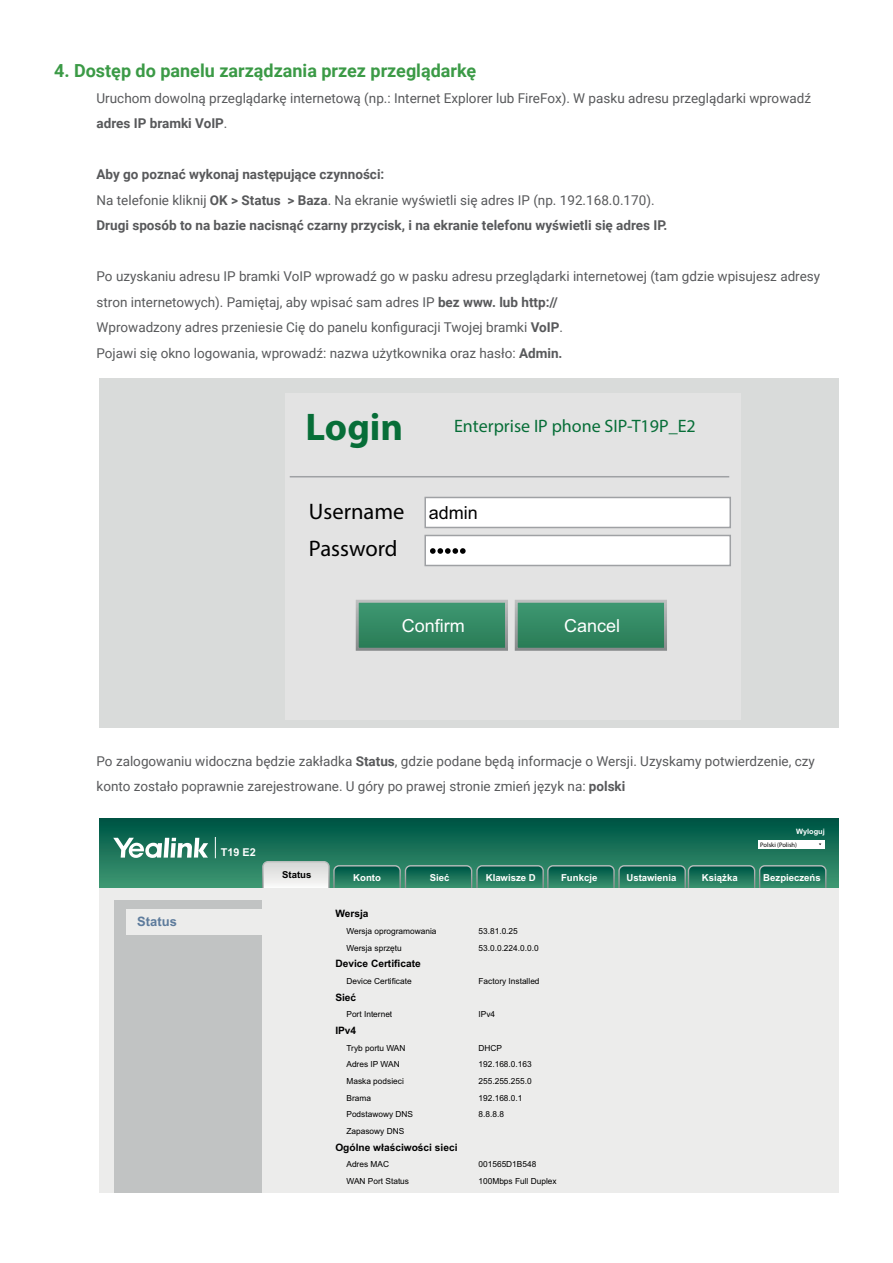
<style>
.page{position:relative;width:893px;height:1263px;background:#fff}
.page>*{position:absolute;margin:0;border:0;box-sizing:border-box;transform-origin:0 0}
.t1{font:700 38.7px "Myriad Pro";color:#076e38}
.t2{font:22.5px/37.5px "Myriad Pro";color:#000}
.H2{font:700 18px "Roboto";color:#3b9a46}
.t3{font:18px "Myriad Pro";color:#076e38}
.t4{font:18px "Arial";color:#fff}
.t5{font:18px "Arial";color:#000}
.t6{font:13.5px/25.5px "Roboto";color:#58595b}
.t7{font:700 13.5px "Roboto";color:#58595b}
.t8{font:700 12.9px "Arial";color:#5d7b9c}
.t9{font:700 10.8px "Arial";color:#fff}
.t10{font:700 10.2px "Arial";color:#000}
.t11{font:700 9.6px "Arial";color:#fff}
.t12{font:700 9.6px "Arial";color:#000}
.t13{font:8.4px "Arial";color:#000}
.t14{font:700 7.35px "Arial";color:#fff}
.t15{font:6.45px "Myriad Pro";color:#000}
.s1{font-weight:700}
</style>
<div class="page">
<div style="left:99px;top:378px;width:740px;height:349px;background:#d9dbda"></div>
<div style="left:285px;top:393px;width:455px;height:326px;background:#e3e3e3"></div>
<div style="left:357px;top:601px;width:149px;height:48px;background:linear-gradient(to right,#358a64,#358a64)"></div>
<hr style="left:290px;top:476px;width:439px;height:1px;background:#9fa1a4">
<div style="left:424px;top:497px;width:307px;height:31px;background:#fff;border:2px solid #9fa1a4"></div>
<div style="left:424px;top:535px;width:307px;height:31px;background:#fff;border:2px solid #9fa1a4"></div>
<div style="left:516px;top:601px;width:149px;height:48px;background:linear-gradient(to right,#358a64,#358a64)"></div>
<svg style="left:430px;top:548px;width:36px;height:6px"></svg>
<div style="left:99px;top:819px;width:740px;height:69px;background:linear-gradient(to bottom,#005444,#419973)"></div>
<svg style="left:261px;top:860px;width:566px;height:28px;background:#3f8871"></svg>
<svg style="left:113px;top:838px;width:95px;height:20px"></svg>
<svg style="left:215px;top:837px;width:1px;height:21px"></svg>
<div style="left:99px;top:888px;width:740px;height:305px;background:#ececeb"></div>
<div style="left:114px;top:900px;width:147px;height:293px;background:#c1c3c3"></div>
<div style="left:126px;top:909px;width:150px;height:25px;background:#ececeb"></div>
<div style="left:757px;top:840px;width:67px;height:9px;background:#fff"></div>
<h1 class="H2" style="left:54px;top:58px;width:424px">4. Dostęp do panelu zarządzania przez przeglądarkę</h1>
<p class="t6" style="left:97px;top:85px;width:716px">Uruchom dowolną przeglądarkę internetową (np.: Internet Explorer lub FireFox). W pasku adresu przeglądarki wprowadź <span class="s1">adres IP bramki VoIP</span>.</p>
<p class="t7" style="left:97px;top:165px;width:289px">Aby go poznać wykonaj następujące czynności:</p>
<p class="t6" style="left:97px;top:187px;width:560px">Na telefonie kliknij <span class="s1">OK &gt; Status &gt; Baza</span>. Na ekranie wyświetli się adres IP (np. 192.168.0.170).</p>
<p class="t7" style="left:97px;top:216px;width:572px">Drugi sposób to na bazie nacisnąć czarny przycisk, i na ekranie telefonu wyświetli się adres IP.</p>
<p class="t6" style="left:97px;top:263px;width:725px">Po uzyskaniu adresu IP bramki VoIP wprowadź go w pasku adresu przeglądarki internetowej (tam gdzie wpisujesz adresy stron internetowych). Pamiętaj, aby wpisać sam adres IP <span class="s1">bez www. lub http://</span></p>
<p class="t6" style="left:97px;top:314px;width:468px">Wprowadzony adres przeniesie Cię do panelu konfiguracji Twojej bramki <span class="s1">VoIP</span>.</p>
<p class="t6" style="left:97px;top:340px;width:467px">Pojawi się okno logowania, wprowadź: nazwa użytkownika oraz hasło: <span class="s1">Admin.</span></p>
<p class="t1" style="left:305px;top:402px;width:99px">Login</p>
<p class="t3" style="left:454px;top:415px;width:243px">Enterprise IP phone SIP-T19P_E2</p>
<p class="t2" style="left:309px;top:492px;width:97px">Username<br>Password</p>
<p class="t5" style="left:429px;top:500px;width:51px">admin</p>
<p class="t4" style="left:402px;top:613px;width:64px">Confirm</p>
<p class="t4" style="left:564px;top:613px;width:58px">Cancel</p>
<p class="t6" style="left:97px;top:748px;width:720px">Po zalogowaniu widoczna będzie zakładka <span class="s1">Status</span>, gdzie podane będą informacje o Wersji. Uzyskamy potwierdzenie, czy konto zostało poprawnie zarejestrowane. U góry po prawej stronie zmień język na: <span class="s1">polski</span></p>
<p class="t8" style="left:137px;top:912px;width:41px">Status</p>
<p class="t9" style="left:221px;top:845px;width:36px">T19 E2</p>
<p class="t14" style="left:796px;top:826px;width:30px">Wyloguj</p>
<p class="t15" style="left:760px;top:840px;width:38px">Polski (Polish)</p>
<p class="t12" style="left:282px;top:868px;width:31px">Status</p>
<p class="t11" style="left:353px;top:870px;width:29px">Konto</p>
<p class="t11" style="left:430px;top:870px;width:21px">Sieć</p>
<p class="t11" style="left:486px;top:870px;width:52px">Klawisze D</p>
<p class="t11" style="left:561px;top:870px;width:38px">Funkcje</p>
<p class="t11" style="left:626px;top:870px;width:52px">Ustawienia</p>
<p class="t11" style="left:702px;top:870px;width:37px">Książka</p>
<p class="t11" style="left:763px;top:870px;width:59px">Bezpieczeńs</p>
<p class="t10" style="left:335px;top:907px;width:35px">Wersja</p>
<p class="t13" style="left:346px;top:925px;width:92px">Wersja oprogramowania</p>
<p class="t13" style="left:478px;top:925px;width:41px">53.81.0.25</p>
<p class="t13" style="left:346px;top:942px;width:57px">Wersja sprzętu</p>
<p class="t13" style="left:478px;top:942px;width:62px">53.0.0.224.0.0.0</p>
<p class="t10" style="left:335px;top:957px;width:87px">Device Certificate</p>
<p class="t13" style="left:346px;top:975px;width:67px">Device Certificate</p>
<p class="t13" style="left:478px;top:975px;width:63px">Factory Installed</p>
<p class="t10" style="left:335px;top:990px;width:22px">Sieć</p>
<p class="t13" style="left:346px;top:1009px;width:47px">Port Internet</p>
<p class="t13" style="left:478px;top:1009px;width:18px">IPv4</p>
<p class="t10" style="left:335px;top:1023px;width:22px">IPv4</p>
<p class="t13" style="left:346px;top:1042px;width:61px">Tryb portu WAN</p>
<p class="t13" style="left:478px;top:1042px;width:25px">DHCP</p>
<p class="t13" style="left:346px;top:1059px;width:55px">Adres IP WAN</p>
<p class="t13" style="left:478px;top:1059px;width:55px">192.168.0.163</p>
<p class="t13" style="left:346px;top:1075px;width:59px">Maska podsieci</p>
<p class="t13" style="left:478px;top:1075px;width:55px">255.255.255.0</p>
<p class="t13" style="left:346px;top:1092px;width:26px">Brama</p>
<p class="t13" style="left:478px;top:1092px;width:45px">192.168.0.1</p>
<p class="t13" style="left:346px;top:1109px;width:68px">Podstawowy DNS</p>
<p class="t13" style="left:478px;top:1109px;width:27px">8.8.8.8</p>
<p class="t13" style="left:346px;top:1125px;width:59px">Zapasowy DNS</p>
<p class="t10" style="left:335px;top:1140px;width:124px">Ogólne właściwości sieci</p>
<p class="t13" style="left:346px;top:1158px;width:44px">Adres MAC</p>
<p class="t13" style="left:478px;top:1158px;width:59px">001565D1B548</p>
<p class="t13" style="left:346px;top:1175px;width:64px">WAN Port Status</p>
<p class="t13" style="left:478px;top:1175px;width:80px">100Mbps Full Duplex</p>
</div>
